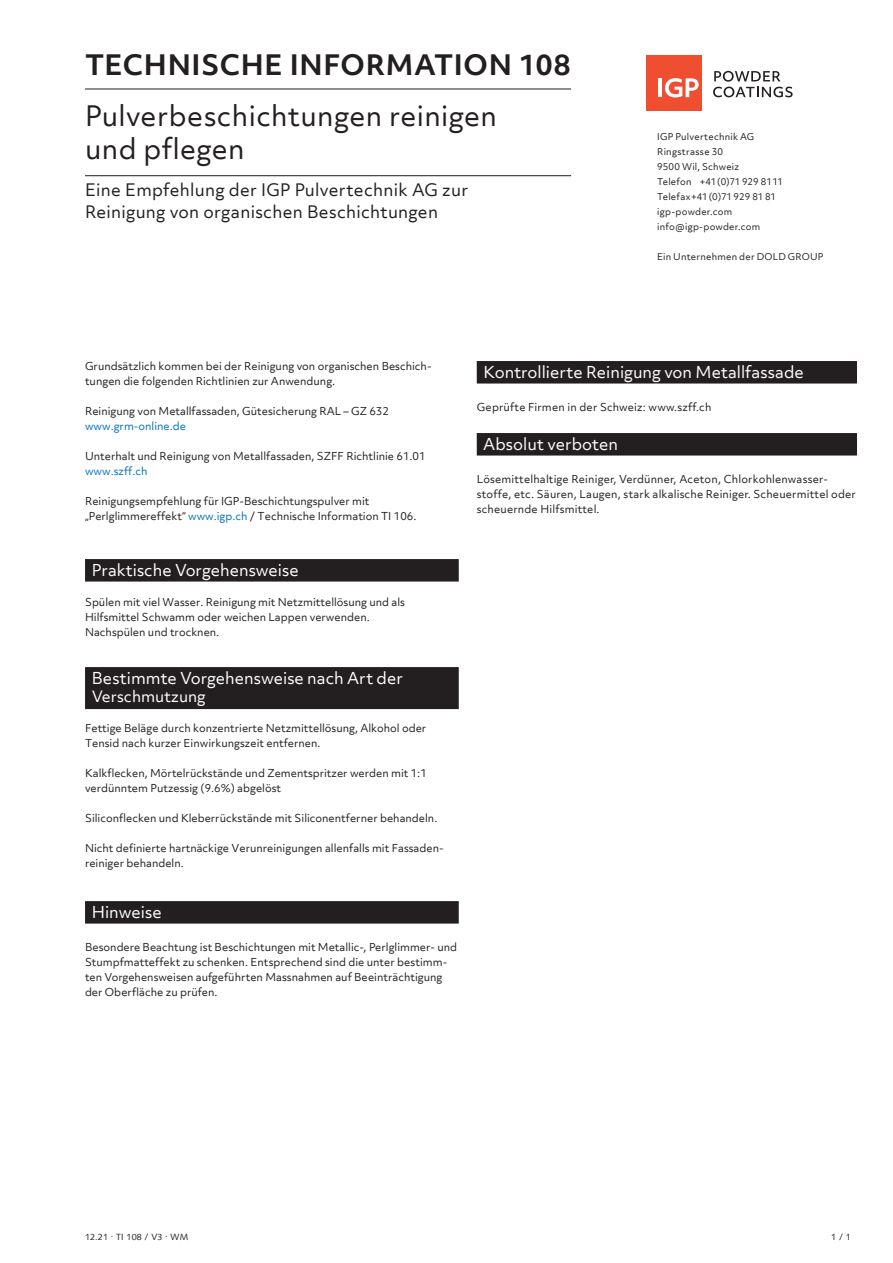
<style>
.page{position:relative;width:893px;height:1263px;background:#fff}
.page>*{position:absolute;margin:0;border:0;box-sizing:border-box;transform-origin:0 0}
.t1{font:27px/33px "Objektiv Mk 3";letter-spacing:.015em;color:#231f20}
.t2{font:700 27px "Objektiv Mk 3";letter-spacing:.025em;color:#231f20}
.t3{font:16.5px/22.5px "Objektiv Mk 3";letter-spacing:.015em;color:#231f20}
.Titel_mit_Linie{font:15.75px "Objektiv Mk 3";color:#fff}
.Lauftext_9_12_5{font:10.5px/15px "Objektiv Mk 3";color:#231f20}
.Lauftext_Einzug_9_12{font:10.5px "Objektiv Mk 3";color:#231f20}
.Lauftext_9_12_5-2{font:10.5px "Objektiv Mk 3";color:#0071bb}
.t4{font:9px/15px "Objektiv Mk 3";letter-spacing:.025em;color:#231f20}
.t5{font:9px "Syntax Com";letter-spacing:.015em;color:#231f20}
.s1{color:#0071bb}
</style>
<div class="page">
<hr style="left:85px;top:89px;width:486px;height:1px;background:#231f20">
<hr style="left:85px;top:175px;width:486px;height:1px;background:#231f20">
<div style="left:646px;top:55px;width:56px;height:56px;background:#ef4e30"></div>
<svg style="left:713px;top:71px;width:80px;height:26px"></svg>
<hr style="left:658px;top:78px;width:4px;height:19px;background:#fff">
<svg style="left:665px;top:78px;width:34px;height:19px"></svg>
<div style="left:85px;top:559px;width:374px;height:22px;background:#231f20"></div>
<div style="left:85px;top:667px;width:374px;height:42px;background:#231f20"></div>
<div style="left:85px;top:901px;width:374px;height:22px;background:#231f20"></div>
<div style="left:477px;top:361px;width:380px;height:22px;background:#231f20"></div>
<div style="left:477px;top:433px;width:380px;height:22px;background:#231f20"></div>
<h1 class="t2" style="left:85px;top:46px;width:487px">TECHNISCHE INFORMATION 108</h1>
<h1 class="t1" style="left:85px;top:99px;width:413px">Pulverbeschichtungen reinigen und pflegen</h1>
<h2 class="t3" style="left:85px;top:178px;width:385px">Eine Empfehlung der IGP Pulvertechnik AG zur<br>Reinigung von organischen Beschichtungen</h2>
<p class="t4" style="left:657px;top:129px;width:127px">IGP Pulvertechnik AG<br>Ringstrasse 30<br>9500 Wil, Schweiz<br>Telefon +41(0)71 929 81 11<br>Telefax+41(0)71 929 81 81 igp-powder.com info@igp-powder.com</p>
<p class="t4" style="left:657px;top:249px;width:168px">Ein Unternehmen der DOLD GROUP</p>
<p class="Lauftext_9_12_5" style="left:85px;top:358px;width:348px">Grundsätzlich kommen bei der Reinigung von organischen Beschich&shy;tungen die folgenden Richtlinien zur Anwendung.</p>
<p class="Lauftext_9_12_5" style="left:85px;top:403px;width:305px">Reinigung von Metallfassaden, Gütesicherung RAL – GZ 632</p>
<p class="Lauftext_9_12_5-2" style="left:85px;top:419px;width:103px">www.grm-online.de</p>
<p class="Lauftext_9_12_5" style="left:85px;top:448px;width:342px">Unterhalt und Reinigung von Metallfassaden, SZFF Richtlinie 61.01</p>
<p class="Lauftext_9_12_5-2" style="left:85px;top:464px;width:64px">www.szff.ch</p>
<p class="Lauftext_9_12_5" style="left:85px;top:493px;width:286px">Reinigungsempfehlung für IGP-Beschichtungspulver mit</p>
<p class="Lauftext_9_12_5" style="left:85px;top:508px;width:333px">„Perlglimmereffekt“ <span class="s1">www.igp.ch</span> / Technische Information TI 106.</p>
<p class="Titel_mit_Linie" style="left:92px;top:559px;width:208px">Praktische Vorgehensweise</p>
<p class="Lauftext_Einzug_9_12" style="left:85px;top:595px;width:322px">Spülen mit viel Wasser. Reinigung mit Netzmittellösung und als</p>
<p class="Lauftext_Einzug_9_12" style="left:85px;top:610px;width:286px">Hilfsmittel Schwamm oder weichen Lappen verwenden.</p>
<p class="Lauftext_Einzug_9_12" style="left:85px;top:625px;width:136px">Nachspülen und trocknen.</p>
<p class="Titel_mit_Linie" style="left:92px;top:667px;width:313px">Bestimmte Vorgehensweise nach Art der</p>
<p class="Lauftext_Einzug_9_12" style="left:85px;top:721px;width:343px">Fettige Beläge durch konzentrierte Netzmittellösung, Alkohol oder</p>
<p class="Lauftext_Einzug_9_12" style="left:85px;top:736px;width:237px">Tensid nach kurzer Einwirkungszeit entfernen.</p>
<p class="Lauftext_Einzug_9_12" style="left:85px;top:766px;width:343px">Kalkflecken, Mörtelrückstände und Zementspritzer werden mit 1:1</p>
<p class="Lauftext_Einzug_9_12" style="left:85px;top:781px;width:198px">verdünntem Putzessig (9.6%) abgelöst</p>
<p class="Lauftext_Einzug_9_12" style="left:85px;top:811px;width:354px">Siliconflecken und Kleberrückstände mit Siliconentferner behandeln.</p>
<p class="Lauftext_Einzug_9_12" style="left:85px;top:841px;width:360px">Nicht definierte hartnäckige Verunreinigungen allenfalls mit Fassaden-</p>
<p class="Lauftext_Einzug_9_12" style="left:85px;top:856px;width:100px">reiniger behandeln.</p>
<p class="Titel_mit_Linie" style="left:92px;top:901px;width:72px">Hinweise</p>
<p class="Lauftext_9_12_5" style="left:85px;top:939px;width:374px">Besondere Beachtung ist Beschichtungen mit Metallic-, Perlglimmer- und Stumpfmatteffekt zu schenken. Entsprechend sind die unter bestimm&shy;ten Vorgehensweisen aufgeführten Massnahmen auf Beeinträchtigung der Oberfläche zu prüfen.</p>
<p class="Titel_mit_Linie" style="left:483px;top:361px;width:322px">Kontrollierte Reinigung von Metallfassade</p>
<p class="Lauftext_9_12_5" style="left:477px;top:399px;width:236px">Geprüfte Firmen in der Schweiz: www.szff.ch</p>
<p class="Titel_mit_Linie" style="left:483px;top:433px;width:136px">Absolut verboten</p>
<p class="Lauftext_9_12_5" style="left:477px;top:471px;width:381px">Lösemittelhaltige Reiniger, Verdünner, Aceton, Chlorkohlenwasser&shy;stoffe, etc. Säuren, Laugen, stark alkalische Reiniger. Scheuermittel oder scheuernde Hilfsmittel.</p>
<p class="t5" style="left:85px;top:1231px;width:105px">12.21 . TI 108 / V3 . WM</p>
<p class="t5" style="left:831px;top:1231px;width:21px">1 / 1</p>
</div>
